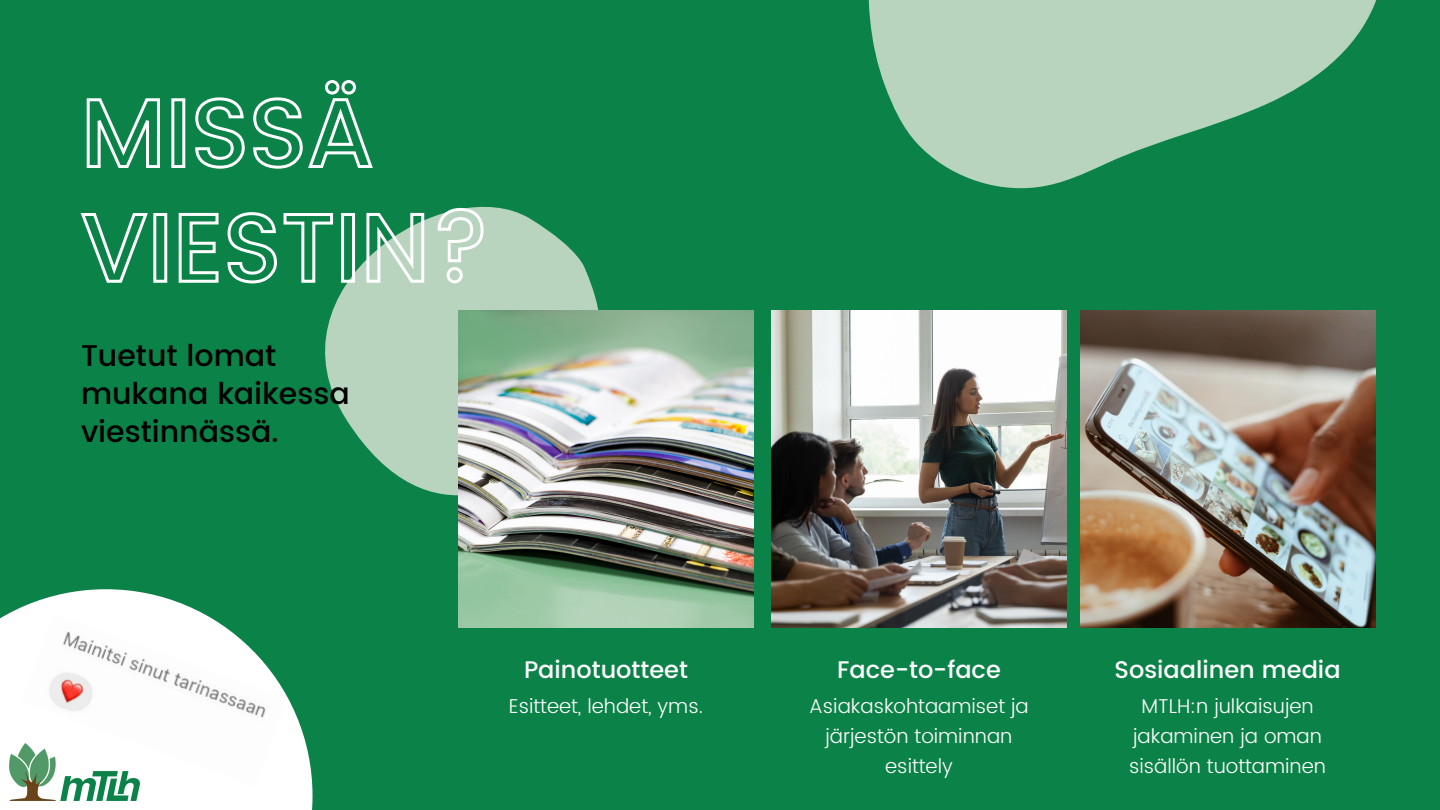
<style>
.page{position:relative;width:1440px;height:810px;background:#0b8248}
.page>*{position:absolute;margin:0;border:0;box-sizing:border-box;transform-origin:0 0}
.t1{font:500 30px/38.2px "Poppins";color:#000}
.t2{font:500 24px "Poppins";color:#fefefe}
.t3{font:500 24px "Poppins";color:#fff}
.t4{font:300 20px/30px "Poppins";color:#fff;text-align:center}
.t5{font:300 20px/30px "Poppins";color:#fefefe;text-align:center}
</style>
<div class="page">
<svg style="left:743px;top:0;width:634px;height:311px"></svg>
<svg style="left:325px;top:207px;width:290px;height:289px;fill:#b8d4bf"></svg>
<img style="left:458px;top:311px;width:296px;height:317px">
<img style="left:771px;top:311px;width:296px;height:317px">
<img style="left:1080px;top:311px;width:296px;height:317px">
<svg style="left:0;top:589px;width:313px;height:221px;fill:#fff"></svg>
<img style="left:22px;top:614px;width:265px;height:173px">
<svg style="left:86px;top:80px;width:287px;height:89px"></svg>
<svg style="left:80px;top:206px;width:405px;height:79px"></svg>
<img style="left:9px;top:743px;width:131px;height:58px">
<h1 class="t1" style="left:81px;top:336px;width:270px">Tuetut lomat mukana kaikessa viestinnässä.</h1>
<p class="t2" style="left:524px;top:656px;width:165px">Painotuotteet</p>
<p class="t4" style="left:509px;top:691px;width:196px">Esitteet, lehdet, yms.</p>
<p class="t2" style="left:837px;top:656px;width:165px">Face-to-face</p>
<p class="t5" style="left:809px;top:691px;width:221px">Asiakaskohtaamiset ja järjestön toiminnan esittely</p>
<p class="t3" style="left:1115px;top:656px;width:227px">Sosiaalinen media</p>
<p class="t4" style="left:1129px;top:691px;width:198px">MTLH:n julkaisujen jakaminen ja oman sisällön tuottaminen</p>
</div>
